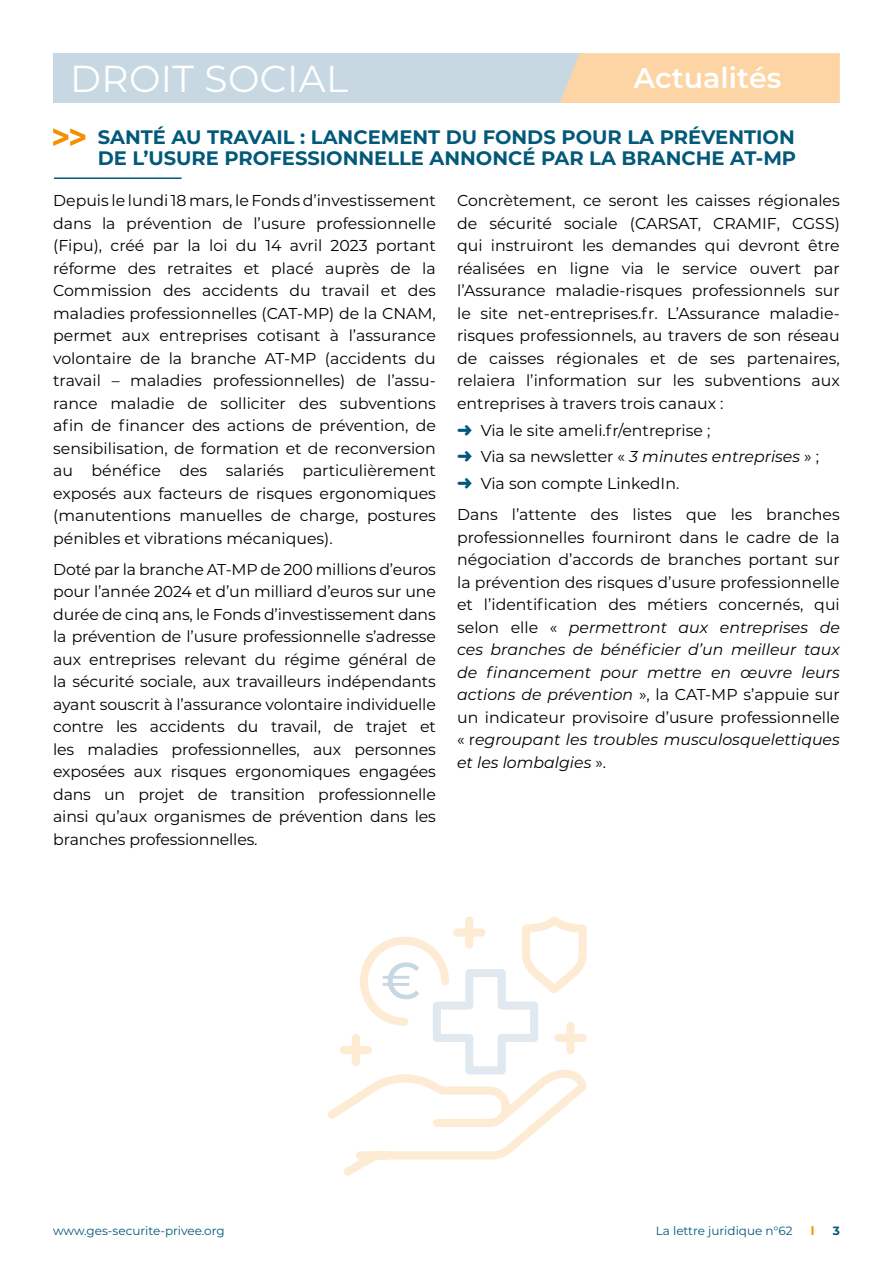
<style>
.page{position:relative;width:893px;height:1263px;background:#fff}
.page>*{position:absolute;margin:0;border:0;box-sizing:border-box;transform-origin:0 0}
.t1{font:37.5px "Montserrat";letter-spacing:.01em;color:#fff}
.t2{font:600 28.5px "Montserrat";color:#fff}
.t3{font:700 19.5px/21px "Montserrat";color:#02597a}
.t4{font:15.75px/22.5px "Montserrat";color:#000;text-align:justify}
.t5{font:12px "Montserrat";color:#02597a}
.t6{font:700 12px "Montserrat";color:#f39200}
.t7{font:700 12px "Montserrat";color:#02597a}
.s1{color:#02597a}
.s2{font-style:italic}
</style>
<div class="page">
<div style="left:53px;top:53px;width:530px;height:50px;background:#c7d8e2"></div>
<div style="left:560px;top:53px;width:280px;height:50px;background:#fdd5a5"></div>
<hr style="left:54px;top:177px;width:128px;height:2px;background:#02597a">
<svg style="left:53px;top:128px;width:32px;height:18px"></svg>
<svg style="left:327px;top:916px;width:260px;height:260px"></svg>
<svg style="left:429px;top:965px;width:113px;height:113px"></svg>
<svg style="left:383px;top:962px;width:36px;height:37px"></svg>
<h1 class="t1" style="left:70px;top:53px;width:280px">DROIT SOCIAL</h1>
<h2 class="t2" style="left:634px;top:58px;width:149px">Actualités</h2>
<p class="t3" style="left:98px;top:125px;width:700px">SANTÉ AU TRAVAIL : LANCEMENT DU FONDS POUR LA PRÉVENTION<br>DE L’USURE PROFESSIONNELLE ANNONCÉ PAR LA BRANCHE AT-MP</p>
<p class="t4" style="left:53px;top:189px;width:384px">Depuis le lundi 18 mars, le Fonds d’investissement dans la prévention de l’usure professionnelle (Fipu), créé par la loi du 14 avril 2023 portant réforme des retraites et placé auprès de la Commission des accidents du travail et des maladies professionnelles (CAT-MP) de la CNAM, permet aux entreprises cotisant à l’assurance volontaire de la branche AT-MP (accidents du travail – maladies professionnelles) de l’assu&shy;rance maladie de solliciter des subventions afin de financer des actions de prévention, de sensibilisation, de formation et de reconversion au bénéfice des salariés particulièrement exposés aux facteurs de risques ergonomiques (manutentions manuelles de charge, postures pénibles et vibrations mécaniques).</p>
<p class="t4" style="left:53px;top:557px;width:384px">Doté par la branche AT-MP de 200 millions d’euros pour l’année 2024 et d’un milliard d’euros sur une durée de cinq ans, le Fonds d’investissement dans la prévention de l’usure professionnelle s’adresse aux entreprises relevant du régime général de la sécurité sociale, aux travailleurs indépendants ayant souscrit à l’assurance volontaire individuelle contre les accidents du travail, de trajet et les maladies professionnelles, aux personnes exposées aux risques ergonomiques engagées dans un projet de transition professionnelle ainsi qu’aux organismes de prévention dans les branches professionnelles.</p>
<p class="t4" style="left:457px;top:189px;width:384px">Concrètement, ce seront les caisses régionales de sécurité sociale (CARSAT, CRAMIF, CGSS) qui instruiront les demandes qui devront être réalisées en ligne via le service ouvert par l’Assurance maladie-risques professionnels sur le site net-entreprises.fr. L’Assurance maladie&shy;risques professionnels, au travers de son réseau de caisses régionales et de ses partenaires, relaiera l’information sur les subventions aux entreprises à travers trois canaux :</p>
<p class="t4" style="left:457px;top:416px;width:364px;line-height:26.7px;text-align:left"><span class="s1">➜</span> Via le site ameli.fr/entreprise ;<br><span class="s1">➜</span> Via sa newsletter « <span class="s2">3 minutes entreprises</span> » ; <span class="s1">➜</span> Via son compte LinkedIn.</p>
<p class="t4" style="left:457px;top:503px;width:384px">Dans l’attente des listes que les branches professionnelles fourniront dans le cadre de la négociation d’accords de branches portant sur la prévention des risques d’usure professionnelle et l’identification des métiers concernés, qui selon elle « <span class="s2">permettront aux entreprises de ces branches de bénéficier d’un meilleur taux de financement pour mettre en œuvre leurs actions de prévention</span> », la CAT-MP s’appuie sur un indicateur provisoire d’usure professionnelle « r<span class="s2">egroupant les troubles musculosquelettiques et les lombalgies</span> ».</p>
<p class="t5" style="left:53px;top:1222px;width:173px">www.ges-securite-privee.org</p>
<p class="t5" style="left:656px;top:1222px;width:138px">La lettre juridique n°62</p>
<p class="t6" style="left:811px;top:1222px;width:5px">l</p>
<p class="t7" style="left:833px;top:1222px;width:9px">3</p>
</div>
